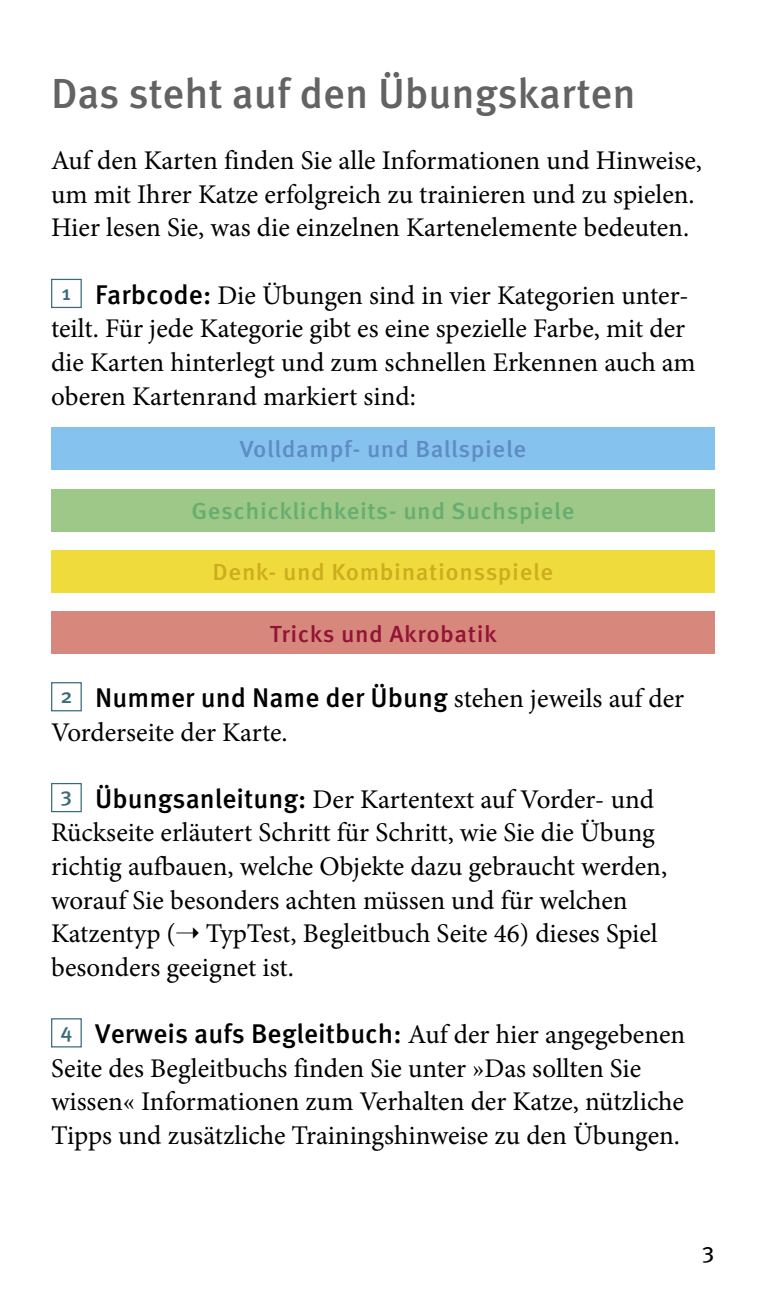
<style>
.page{position:relative;width:766px;height:1310px;background:#fff}
.page>*{position:absolute;margin:0;border:0;box-sizing:border-box;transform-origin:0 0}
.t1{font:500 42px "Meta OT";color:#636363}
.t2{font:27px/33.6px "Minion Pro";color:#000}
.t3{font:500 27px "Meta OT";color:#000}
.t4{font:500 23.1px "Meta OT";letter-spacing:.02em;color:#66ad72;scale:1.05 1}
.t5{font:500 23.1px "Meta OT";letter-spacing:.025em;color:#cdac20;scale:1.05 1}
.t6{font:500 23.1px "Meta OT";letter-spacing:.02em;color:#5f8cc7;scale:1.05 1}
.t7{font:500 23.1px "Meta OT";letter-spacing:.02em;color:#911335;scale:1.05 1}
.t8{font:22.5px "Meta OT";color:#000;scale:1.05 1}
.s1{font-family:"Meta OT";font-weight:500;font-size:20.7px;color:#3a6b7b}
.s2{font-family:"Meta OT";font-weight:500}
.s3{font-size:20.7px;color:#3a6b7b}
.s4{font-family:"Minion Pro";font-weight:400}
</style>
<div class="page">
<div style="left:51px;top:279px;width:31px;height:29px;border:1px solid #3a6b7b"></div>
<div style="left:51px;top:427px;width:663px;height:43px;background:#86c2ee"></div>
<div style="left:51px;top:489px;width:663px;height:42px;background:#9dc887"></div>
<div style="left:51px;top:550px;width:663px;height:43px;background:#f0db3d"></div>
<div style="left:51px;top:612px;width:663px;height:42px;background:#d8877c"></div>
<div style="left:51px;top:682px;width:31px;height:29px;border:1px solid #3a6b7b"></div>
<div style="left:51px;top:783px;width:31px;height:29px;border:1px solid #3a6b7b"></div>
<div style="left:51px;top:1018px;width:31px;height:29px;border:1px solid #3a6b7b"></div>
<h1 class="t1" style="left:51px;top:72px;width:586px">Das steht auf den Übungskarten</h1>
<p class="t2" style="left:51px;top:145px;width:652px">Auf den Karten finden Sie alle Informationen und Hinweise, um mit Ihrer Katze erfolgreich zu trainieren und zu spielen.<br>Hier lesen Sie, was die einzelnen Kartenelemente bedeuten.</p>
<p class="t2" style="left:51px;top:280px;width:646px;text-indent:11px"><span class="s1">1</span> <span class="s2">Farbcode:</span> Die Übungen sind in vier Kategorien unter&shy;teilt. Für jede Kategorie gibt es eine spezielle Farbe, mit der die Karten hinterlegt und zum schnellen Erkennen auch am oberen Kartenrand markiert sind:</p>
<p class="t6" style="left:240px;top:437px;width:274px">Volldampf- und Ballspiele</p>
<p class="t4" style="left:191px;top:499px;width:366px">Geschicklichkeits- und Suchspiele</p>
<p class="t5" style="left:212px;top:560px;width:326px">Denk- und Kombinationsspiele</p>
<p class="t7" style="left:270px;top:622px;width:218px">Tricks und Akrobatik</p>
<p class="t3" style="left:60px;top:684px;width:625px"><span class="s3">2</span> Nummer und Name der Übung <span class="s4">stehen jeweils auf der</span></p>
<p class="t2" style="left:51px;top:716px;width:238px">Vorderseite der Karte.</p>
<p class="t2" style="left:51px;top:784px;width:617px;text-indent:10px"><sup>3</sup> <span class="s2">Übungsanleitung:</span> Der Kartentext auf Vorder- und Rückseite erläutert Schritt für Schritt, wie Sie die Übung richtig aufbauen, welche Objekte dazu gebraucht werden, worauf Sie besonders achten müssen und für welchen Katzentyp ( TypTest, Begleitbuch Seite 46) dieses Spiel besonders geeignet ist.</p>
<p class="t3" style="left:60px;top:1020px;width:626px"><sup>4</sup> Verweis aufs Begleitbuch: <span class="s4">Auf der hier angegebenen</span></p>
<p class="t2" style="left:51px;top:1052px;width:634px">Seite des Begleitbuchs finden Sie unter »Das sollten Sie wissen« Informationen zum Verhalten der Katze, nützliche<br>Tipps und zusätzliche Trainingshinweise zu den Übungen.</p>
<p class="t8" style="left:701px;top:1240px;width:14px">3</p>
</div>
